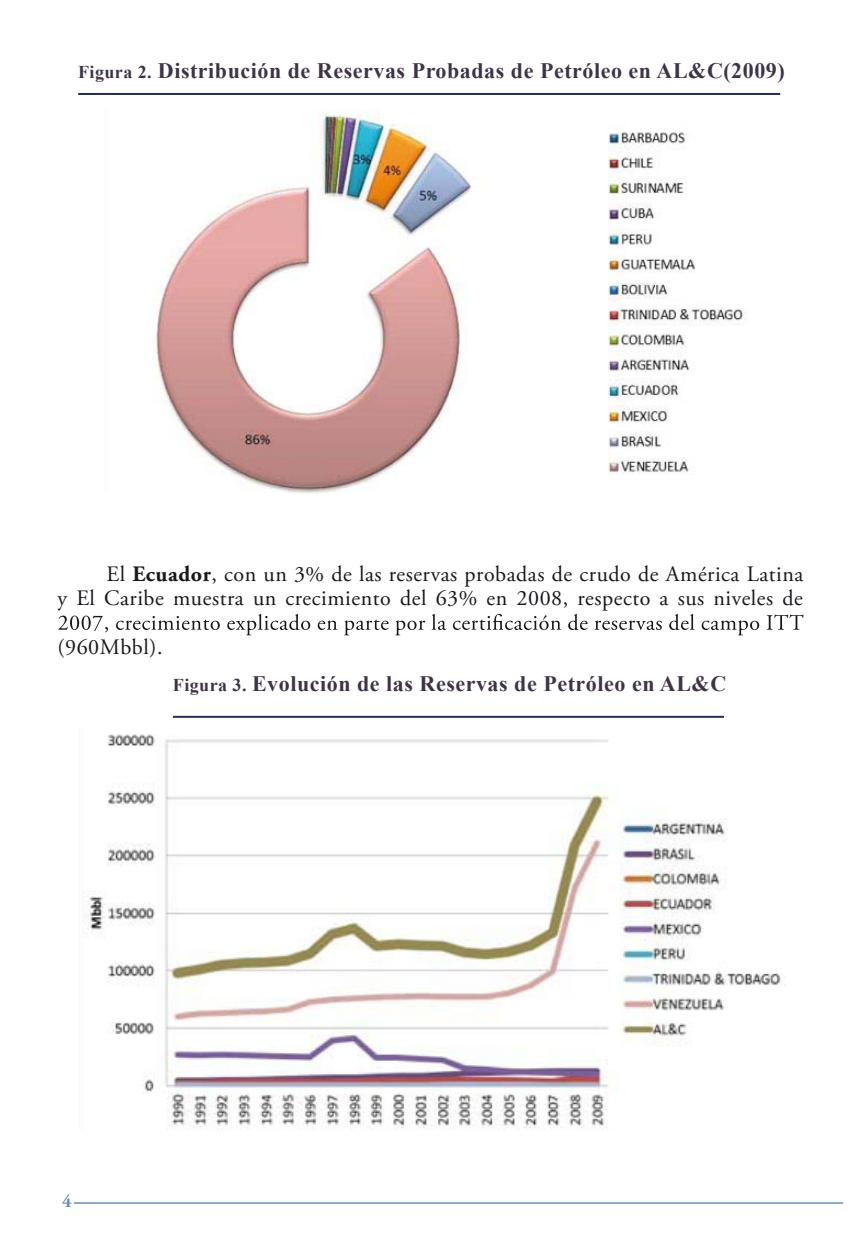
<style>
.page{position:relative;width:867px;height:1248px;background:#fff}
.page>*{position:absolute;margin:0;border:0;box-sizing:border-box;transform-origin:0 0}
.t1{font:22px/24.6px "Adobe Garamond Pro";letter-spacing:.025em;color:#1a171c;text-align:right}
.t2{font:700 22px "Times New Roman";letter-spacing:.025em;color:#3e3347}
.t3{font:700 18px "Adobe Garamond Pro";color:#678eb4}
.s1{font-size:18px}
.s2{font-weight:700}
</style>
<div class="page">
<svg style="left:58px;top:614px;width:745px;height:21px"></svg>
<img style="left:155px;top:111px;width:592px;height:382px">
<img style="left:83px;top:734px;width:702px;height:395px">
<hr style="left:74px;top:1202px;width:768px;height:1px;background:#678eb4">
<hr style="left:78px;top:93px;width:702px;height:2px;background:#272b54">
<hr style="left:173px;top:715px;width:551px;height:2px;background:#272b54">
<p class="t2" style="left:78px;top:55px;width:708px"><span class="s1">Figura 2.</span> Distribución de Reservas Probadas de Petróleo en AL&amp;C(2009)</p>
<p class="t1" style="left:58px;top:562px;width:747px">El <span class="s2">Ecuador</span>, con un 3% de las reservas probadas de crudo de América Latina<br>y El Caribe muestra un crecimiento del 63% en 2008, respecto a sus niveles de</p>
<p class="t1" style="left:58px;top:635px;width:107px">(960Mbbl).</p>
<p class="t2" style="left:173px;top:668px;width:555px"><span class="s1">Figura 3.</span> Evolución de las Reservas de Petróleo en AL&amp;C</p>
<p class="t3" style="left:62px;top:1190px;width:11px">4</p>
</div>
